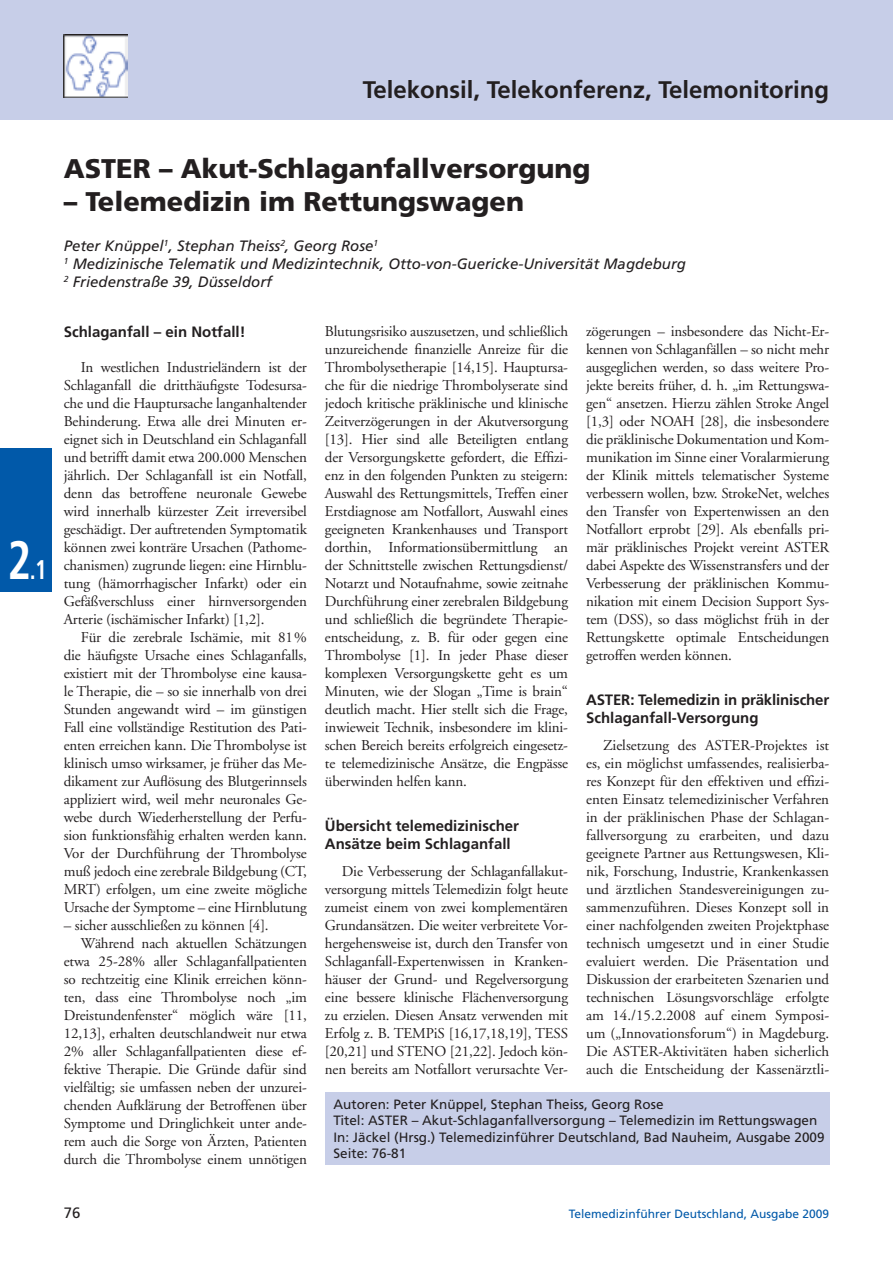
<style>
.page{position:relative;width:893px;height:1263px;background:#fff}
.page>*{position:absolute;margin:0;border:0;box-sizing:border-box;transform-origin:0 0}
.t1{font:900 27px "Frutiger";color:#231f20}
.t2{font:700 condensed 27px "Frutiger";color:#fff;scale:.85 1}
.t3{font:700 24px "Frutiger";color:#231f20}
.t4{font:15px/18px "Adobe Garamond";letter-spacing:-.01em;color:#231f20;text-align:justify}
.t5{font:italic 15px/18px "Frutiger";color:#231f20}
.t6{font:700 15px/18px "Frutiger";color:#231f20}
.t7{font:15px "Frutiger";color:#231f20}
.t8{font:13.5px/16.2px "Frutiger";color:#231f20}
.t9{font:12px "Frutiger";color:#0159a9}
.s1{font-size:54px}
</style>
<div class="page">
<div style="left:0;top:0;width:893px;height:119px;background:#c7cee8"></div>
<img style="left:64px;top:34px;width:64px;height:64px">
<div style="left:0;top:448px;width:51px;height:143px;background:#0159a9"></div>
<div style="left:325px;top:1093px;width:504px;height:72px;background:#c7cee8"></div>
<h2 class="t3" style="left:363px;top:76px;width:468px">Telekonsil, Telekonferenz, Telemonitoring</h2>
<h1 class="t2" style="left:7px;top:553px;width:48px"><span class="s1">2</span>.1</h1>
<h1 class="t1" style="left:64px;top:153px;width:528px">ASTER – Akut-Schlaganfallversorgung</h1>
<h1 class="t1" style="left:64px;top:185px;width:462px">– Telemedizin im Rettungswagen</h1>
<p class="t5" style="left:64px;top:236px;width:624px">Peter Knüppel<sup>1</sup>, Stephan Theiss<sup>2</sup>, Georg Rose<sup>1<br>1</sup> Medizinische Telematik und Medizintechnik, Otto-von-Guericke-Universität Magdeburg<br><sup>2</sup> Friedenstraße 39, Düsseldorf</p>
<p class="t4" style="left:325px;top:322px;width:245px">Blutungsrisiko auszusetzen, und schließlich unzureichende finanzielle Anreize für die Thrombolysetherapie [14,15]. Hauptursa&shy;che für die niedrige Thrombolyserate sind jedoch kritische präklinische und klinische Zeitverzögerungen in der Akutversorgung [13]. Hier sind alle Beteiligten entlang der Versorgungskette gefordert, die Effizi&shy;enz in den folgenden Punkten zu steigern:<br>Auswahl des Rettungsmittels, Treffen einer Erstdiagnose am Notfallort, Auswahl eines geeigneten Krankenhauses und Transport dorthin, Informationsübermittlung an der Schnittstelle zwischen Rettungsdienst/ Notarzt und Notaufnahme, sowie zeitnahe Durchführung einer zerebralen Bildgebung und schließlich die begründete Therapie&shy;entscheidung, z. B. für oder gegen eine Thrombolyse [1]. In jeder Phase dieser komplexen Versorgungskette geht es um Minuten, wie der Slogan „Time is brain“ deutlich macht. Hier stellt sich die Frage, inwieweit Technik, insbesondere im klini&shy;schen Bereich bereits erfolgreich eingesetz&shy;te telemedizinische Ansätze, die Engpässe überwinden helfen kann.</p>
<p class="t6" style="left:325px;top:816px;width:196px">Übersicht telemedizinischer<br>Ansätze beim Schlaganfall</p>
<p class="t4" style="left:325px;top:862px;width:245px;text-indent:17px">Die Verbesserung der Schlaganfallakut&shy;versorgung mittels Telemedizin folgt heute zumeist einem von zwei komplementären Grundansätzen. Die weiter verbreitete Vor&shy;hergehensweise ist, durch den Transfer von Schlaganfall-Expertenwissen in Kranken&shy;häuser der Grund- und Regelversorgung eine bessere klinische Flächenversorgung zu erzielen. Diesen Ansatz verwenden mit Erfolg z. B. TEMPiS [16,17,18,19], TESS [20,21] und STENO [21,22]. Jedoch kön&shy;nen bereits am Notfallort verursachte Ver-</p>
<p class="t4" style="left:586px;top:322px;width:245px">zögerungen – insbesondere das Nicht-Er&shy;kennen von Schlaganfällen – so nicht mehr ausgeglichen werden, so dass weitere Pro&shy;jekte bereits früher, d. h. „im Rettungswa&shy;gen“ ansetzen. Hierzu zählen Stroke Angel [1,3] oder NOAH [28], die insbesondere die präklinische Dokumentation und Kom&shy;munikation im Sinne einer Voralarmierung der Klinik mittels telematischer Systeme verbessern wollen, bzw. StrokeNet, welches den Transfer von Expertenwissen an den Notfallort erprobt [29]. Als ebenfalls pri&shy;mär präklinisches Projekt vereint ASTER dabei Aspekte des Wissenstransfers und der Verbesserung der präklinischen Kommu&shy;nikation mit einem Decision Support Sys&shy;tem (DSS), so dass möglichst früh in der Rettungskette optimale Entscheidungen getroffen werden können.</p>
<p class="t6" style="left:586px;top:690px;width:245px">ASTER: Telemedizin in präklinischer<br>Schlaganfall-Versorgung</p>
<p class="t4" style="left:586px;top:736px;width:245px;text-indent:17px">Zielsetzung des ASTER-Projektes ist es, ein möglichst umfassendes, realisierba&shy;res Konzept für den effektiven und effizi&shy;enten Einsatz telemedizinischer Verfahren in der präklinischen Phase der Schlagan&shy;fallversorgung zu erarbeiten, und dazu geeignete Partner aus Rettungswesen, Kli&shy;nik, Forschung, Industrie, Krankenkassen und ärztlichen Standesvereinigungen zu&shy;sammenzuführen. Dieses Konzept soll in einer nachfolgenden zweiten Projektphase technisch umgesetzt und in einer Studie evaluiert werden. Die Präsentation und Diskussion der erarbeiteten Szenarien und technischen Lösungsvorschläge erfolgte am 14./15.2.2008 auf einem Symposi&shy;um („Innovationsforum“) in Magdeburg.<br>Die ASTER-Aktivitäten haben sicherlich auch die Entscheidung der Kassenärztli-</p>
<p class="t6" style="left:64px;top:322px;width:183px">Schlaganfall – ein Notfall!</p>
<p class="t4" style="left:64px;top:358px;width:245px;text-indent:17px">In westlichen Industrieländern ist der Schlaganfall die dritthäufigste Todesursa&shy;che und die Hauptursache langanhaltender Behinderung. Etwa alle drei Minuten er&shy;eignet sich in Deutschland ein Schlaganfall und betrifft damit etwa 200.000 Menschen jährlich. Der Schlaganfall ist ein Notfall, denn das betroffene neuronale Gewebe wird innerhalb kürzester Zeit irreversibel geschädigt. Der auftretenden Symptomatik können zwei konträre Ursachen (Pathome&shy;chanismen) zugrunde liegen: eine Hirnblu&shy;tung (hämorrhagischer Infarkt) oder ein Gefäßverschluss einer hirnversorgenden Arterie (ischämischer Infarkt) [1,2].</p>
<p class="t4" style="left:64px;top:628px;width:245px;text-indent:17px">Für die zerebrale Ischämie, mit 81% die häufigste Ursache eines Schlaganfalls, existiert mit der Thrombolyse eine kausa&shy;le Therapie, die – so sie innerhalb von drei Stunden angewandt wird – im günstigen Fall eine vollständige Restitution des Pati&shy;enten erreichen kann. Die Thrombolyse ist klinisch umso wirksamer, je früher das Me&shy;dikament zur Auflösung des Blutgerinnsels appliziert wird, weil mehr neuronales Ge&shy;webe durch Wiederherstellung der Perfu&shy;sion funktionsfähig erhalten werden kann.<br>Vor der Durchführung der Thrombolyse muß jedoch eine zerebrale Bildgebung (CT, MRT) erfolgen, um eine zweite mögliche Ursache der Symptome – eine Hirnblutung</p>
<p class="t4" style="left:64px;top:916px;width:206px">– sicher ausschließen zu können [4].</p>
<p class="t4" style="left:81px;top:934px;width:228px">Während nach aktuellen Schätzungen</p>
<p class="t4" style="left:64px;top:952px;width:245px">etwa 25-28% aller Schlaganfallpatienten</p>
<p class="t4" style="left:64px;top:970px;width:245px">so rechtzeitig eine Klinik erreichen könn-</p>
<p class="t4" style="left:64px;top:988px;width:245px">ten, dass eine Thrombolyse noch „im</p>
<p class="t4" style="left:64px;top:1006px;width:245px">Dreistundenfenster“ möglich wäre [11,</p>
<p class="t4" style="left:64px;top:1024px;width:245px">12,13], erhalten deutschlandweit nur etwa</p>
<p class="t4" style="left:64px;top:1042px;width:245px">2% aller Schlaganfallpatienten diese ef-</p>
<p class="t4" style="left:64px;top:1060px;width:245px">fektive Therapie. Die Gründe dafür sind</p>
<p class="t4" style="left:64px;top:1078px;width:245px">vielfältig; sie umfassen neben der unzurei-</p>
<p class="t4" style="left:64px;top:1096px;width:245px">chenden Aufklärung der Betroffenen über</p>
<p class="t4" style="left:64px;top:1114px;width:245px">Symptome und Dringlichkeit unter ande-</p>
<p class="t4" style="left:64px;top:1132px;width:245px">rem auch die Sorge von Ärzten, Patienten</p>
<p class="t4" style="left:64px;top:1150px;width:245px">durch die Thrombolyse einem unnötigen</p>
<p class="t8" style="left:333px;top:1096px;width:493px">Autoren: Peter Knüppel, Stephan Theiss, Georg Rose<br>Titel: ASTER – Akut-Schlaganfallversorgung – Telemedizin im Rettungswagen In: Jäckel (Hrsg.) Telemedizinführer Deutschland, Bad Nauheim, Ausgabe 2009<br>Seite: 76-81</p>
<p class="t7" style="left:64px;top:1204px;width:18px">76</p>
<p class="t9" style="left:569px;top:1206px;width:262px">Telemedizinführer Deutschland, Ausgabe 2009</p>
</div>
